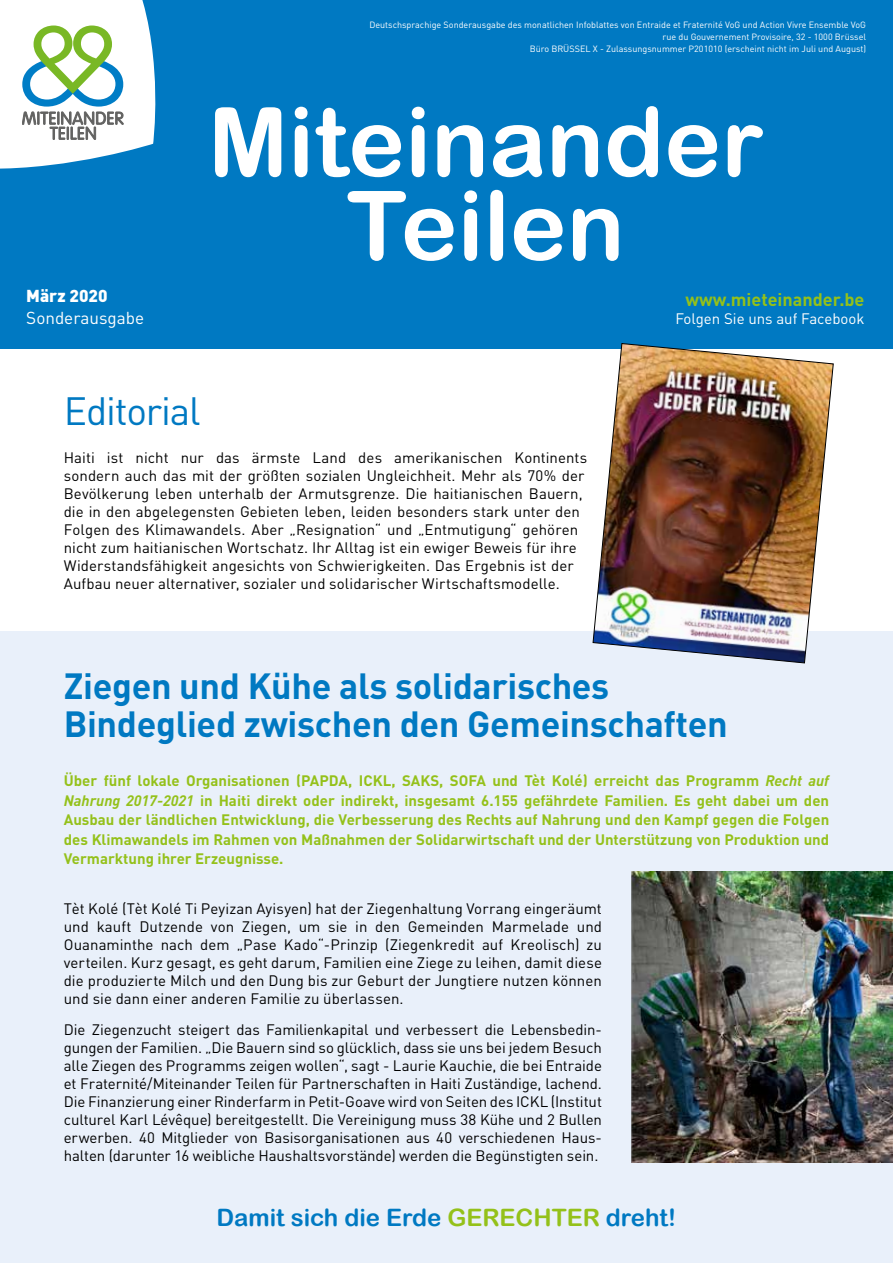
<style>
.page{position:relative;width:893px;height:1263px;background:#fff}
.page>*{position:absolute;margin:0;border:0;box-sizing:border-box;transform-origin:0 0}
.t1{font:96px/83.7px "Arial Rounded MT Bold";color:#fff;text-align:center}
.t2{font:39px "DIN Pro";letter-spacing:-.03em;color:#0079c2}
.t3{font:700 36px/37.5px "DIN Pro";letter-spacing:-.01em;color:#0079c2}
.t4{font:24px "Arial Rounded MT Bold";color:#0079c2}
.t5{font:700 18px "DIN Pro";color:#94c11a}
.t6{font:17.1px "DIN Pro";color:#fff}
.t7{font:900 17.1px "DIN Pro";color:#fff}
.t8{font:15px/18px "DIN Pro";letter-spacing:.005em;color:#000;text-align:justify}
.t9{font:700 15px/19.5px "DIN Pro";color:#94c11a;text-align:justify}
.t10{font:15px "DIN Pro";color:#fff}
.t11{font:9px/12px "DIN Pro";color:#fff;text-align:right}
.s1{font-style:italic}
.s2{color:#94c11a}
</style>
<div class="page">
<div style="left:0;top:631px;width:893px;height:632px;background:#e9f0fa"></div>
<div style="left:0;top:0;width:893px;height:349px;background:#0079c2"></div>
<svg style="left:0;top:0;width:156px;height:169px;background:#d2e4e2"></svg>
<img style="left:593px;top:343px;width:241px;height:320px">
<img style="left:631px;top:871px;width:262px;height:292px">
<p class="t11" style="left:369px;top:18px;width:498px">Deutschsprachige Sonderausgabe des monatlichen Infoblattes von Entraide et Fraternité VoG und Action Vivre Ensemble VoG rue du Gouvernement Provisoire, 32 - 1000 Brüssel<br>Büro BRÜSSEL X - Zulassungsnummer P201010 (erscheint nicht im Juli und August)</p>
<p class="t7" style="left:26px;top:281px;width:83px">März 2020</p>
<p class="t6" style="left:26px;top:305px;width:119px">Sonderausgabe</p>
<h1 class="t1" style="left:208px;top:99px;width:557px">Miteinander<br>Teilen</h1>
<p class="t5" style="left:685px;top:284px;width:181px">www.mieteinander.be</p>
<p class="t10" style="left:675px;top:307px;width:191px">Folgen Sie uns auf Facebook</p>
<h2 class="t2" style="left:64px;top:380px;width:138px">Editorial</h2>
<p class="t8" style="left:64px;top:447px;width:525px;text-align:left">Haiti ist nicht nur das ärmste Land des amerikanischen Kontinents sondern auch das mit der größten sozialen Ungleichheit. Mehr als 70% der Bevölkerung leben unterhalb der Armutsgrenze. Die haitianischen Bauern, die in den abgelegensten Gebieten leben, leiden besonders stark unter den Folgen des Klimawandels. Aber „Resignation“ und „Entmutigung“ gehören nicht zum haitianischen Wortschatz. Ihr Alltag ist ein ewiger Beweis für ihre Widerstandsfähigkeit angesichts von Schwierigkeiten. Das Ergebnis ist der Aufbau neuer alternativer, sozialer und solidarischer Wirtschaftsmodelle.</p>
<h3 class="t3" style="left:64px;top:663px;width:665px">Ziegen und Kühe als solidarisches<br>Bindeglied zwischen den Gemeinschaften</h3>
<p class="t9" style="left:64px;top:769px;width:767px">Über fünf lokale Organisationen (PAPDA, ICKL, SAKS, SOFA und Tèt Kolé) erreicht das Programm <span class="s1">Recht auf Nahrung 2017-2021</span> in Haiti direkt oder indirekt, insgesamt 6.155 gefährdete Familien. Es geht dabei um den Ausbau der ländlichen Entwicklung, die Verbesserung des Rechts auf Nahrung und den Kampf gegen die Folgen des Klimawandels im Rahmen von Maßnahmen der Solidarwirtschaft und der Unterstützung von Produktion und Vermarktung ihrer Erzeugnisse.</p>
<p class="t8" style="left:64px;top:898px;width:540px">Tèt Kolé (Tèt Kolé Ti Peyizan Ayisyen) hat der Ziegenhaltung Vorrang eingeräumt und kauft Dutzende von Ziegen, um sie in den Gemeinden Marmelade und Ouanaminthe nach dem „Pase Kado“-Prinzip (Ziegenkredit auf Kreolisch) zu verteilen. Kurz gesagt, es geht darum, Familien eine Ziege zu leihen, damit diese die produzierte Milch und den Dung bis zur Geburt der Jungtiere nutzen können und sie dann einer anderen Familie zu überlassen.</p>
<p class="t8" style="left:64px;top:1019px;width:540px">Die Ziegenzucht steigert das Familienkapital und verbessert die Lebensbedin&shy;gungen der Familien. „Die Bauern sind so glücklich, dass sie uns bei jedem Besuch alle Ziegen des Programms zeigen wollen“, sagt - Laurie Kauchie, die bei Entraide et Fraternité/Miteinander Teilen für Partnerschaften in Haiti Zuständige, lachend.<br>Die Finanzierung einer Rinderfarm in Petit-Goave wird von Seiten des ICKL (Institut culturel Karl Lévêque) bereitgestellt. Die Vereinigung muss 38 Kühe und 2 Bullen erwerben. 40 Mitglieder von Basisorganisationen aus 40 verschiedenen Haus&shy;halten (darunter 16 weibliche Haushaltsvorstände) werden die Begünstigten sein.</p>
<h3 class="t4" style="left:216px;top:1204px;width:461px">Damit sich die Erde <span class="s2">GERECHTER</span> dreht!</h3>
</div>
